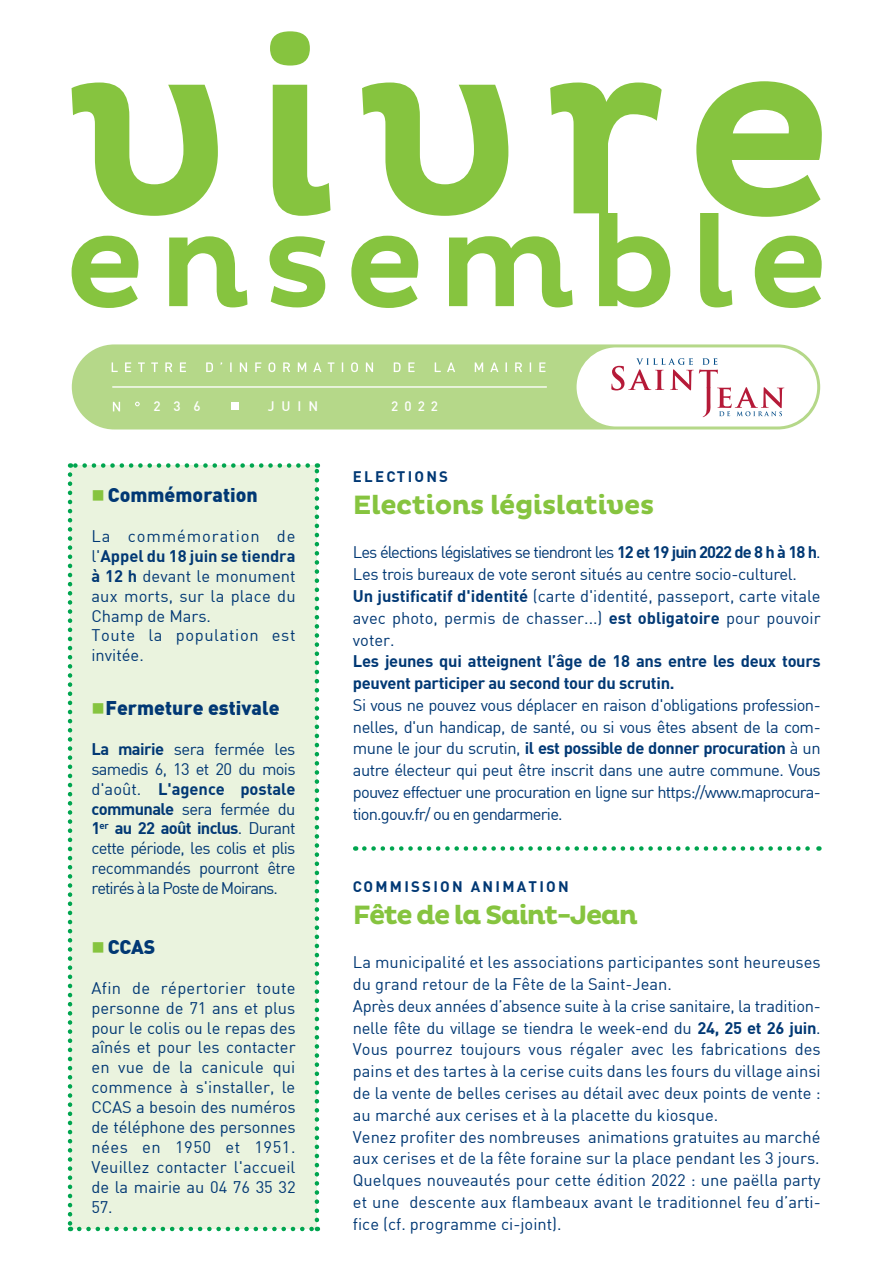
<style>
.page{position:relative;width:893px;height:1263px;background:#fff}
.page>*{position:absolute;margin:0;border:0;box-sizing:border-box;transform-origin:0 0}
.t1{font:700 27px "Pluto";letter-spacing:-.02em;color:#86c43f}
.t2{font:700 27px "Pluto";letter-spacing:-.06em;color:#86c43f}
.t3{font:900 19.5px "DIN";color:#013874}
.t4{font:16.5px/20px "DIN";color:#013874;text-align:justify}
.t5{font:16.5px/21.8px "DIN";letter-spacing:-.035em;color:#013874}
.t6{font:700 16.5px/21.8px "DIN";letter-spacing:-.02em;color:#013874}
.t7{font:16.5px/20px "DIN";letter-spacing:.04em;color:#013874}
.t8{font:700 15px "DIN";letter-spacing:.15em;color:#013874}
.t9{font:500 13.5px "DIN";letter-spacing:.51em;color:#fff}
.s1{color:#86c43f}
.s2{font-weight:700}
</style>
<div class="page">
<svg style="left:72px;top:236px;width:66px;height:72px"></svg>
<svg style="left:169px;top:236px;width:78px;height:71px"></svg>
<svg style="left:270px;top:236px;width:55px;height:71px"></svg>
<svg style="left:72px;top:83px;width:146px;height:133px"></svg>
<svg style="left:270px;top:31px;width:61px;height:185px"></svg>
<svg style="left:351px;top:83px;width:319px;height:225px"></svg>
<svg style="left:696px;top:81px;width:126px;height:227px"></svg>
<div style="left:72px;top:344px;width:748px;height:85px;background:#b5d889;border-radius:43px"></div>
<div style="left:577px;top:347px;width:240px;height:79px;background:#fff;border-radius:40px"></div>
<svg style="left:611px;top:358px;width:173px;height:59px"></svg>
<svg style="left:112px;top:362px;width:433px;height:10px"></svg>
<hr style="left:112px;top:386px;width:435px;height:2px;background:#fff">
<div style="left:70px;top:465px;width:247px;height:764px;background:#eaf3de"></div>
<svg style="left:68px;top:474px;width:4px;height:757px"></svg>
<svg style="left:79px;top:1227px;width:239px;height:4px"></svg>
<svg style="left:315px;top:463px;width:4px;height:757px"></svg>
<svg style="left:70px;top:463px;width:238px;height:5px"></svg>
<div style="left:231px;top:403px;width:8px;height:7px;background:#fff"></div>
<svg style="left:113px;top:402px;width:27px;height:9px"></svg>
<svg style="left:364px;top:846px;width:455px;height:5px"></svg>
<p class="t9" style="left:153px;top:397px;width:49px">236</p>
<p class="t9" style="left:268px;top:397px;width:52px">JUIN</p>
<p class="t9" style="left:391px;top:397px;width:49px">2022</p>
<p class="t3" style="left:91px;top:482px;width:168px"><span class="s1">■</span> Commémoration</p>
<p class="t4" style="left:91px;top:526px;width:206px">La commémoration de l'<span class="s2">Appel du 18 juin se tiendra à 12 h</span> devant le monument aux morts, sur la place du Champ de Mars.</p>
<p class="t7" style="left:91px;top:625px;width:206px">Toute la population est invitée.</p>
<p class="t3" style="left:91px;top:695px;width:190px"><span class="s1">■</span>Fermeture estivale</p>
<p class="t4" style="left:91px;top:739px;width:206px"><span class="s2">La mairie</span> sera fermée les samedis 6, 13 et 20 du mois d'août. <span class="s2">L'agence postale communale</span> sera fermée du <span class="s2">1</span><sup>er</sup> <span class="s2">au 22 août inclus</span>. Durant cette période, les colis et plis recommandés pourront être retirés à la Poste de Moirans.</p>
<p class="t3" style="left:91px;top:934px;width:65px"><span class="s1">■</span> CCAS</p>
<p class="t4" style="left:91px;top:977px;width:206px">Afin de répertorier toute personne de 71 ans et plus pour le colis ou le repas des aînés et pour les contacter en vue de la canicule qui commence à s'installer, le CCAS a besoin des numéros de téléphone des personnes nées en 1950 et 1951.<br>Veuillez contacter l'accueil de la mairie au 04 76 35 32<br>57.</p>
<p class="t8" style="left:353px;top:467px;width:97px">ELECTIONS</p>
<p class="t1" style="left:353px;top:490px;width:303px">Elections législatives</p>
<p class="t5" style="left:353px;top:541px;width:469px">Les élections législatives se tiendront les <span class="s2">12 et 19 juin 2022 de 8 h à 18 h</span>.<br>Les trois bureaux de vote seront situés au centre socio-culturel.</p>
<p class="t4" style="left:353px;top:585px;width:469px;line-height:21.8px"><span class="s2">Un justificatif d'identité</span> (carte d'identité, passeport, carte vitale avec photo, permis de chasser...) <span class="s2">est obligatoire</span> pour pouvoir voter.</p>
<p class="t6" style="left:353px;top:650px;width:469px">Les jeunes qui atteignent l’âge de 18 ans entre les deux tours peuvent participer au second tour du scrutin.</p>
<p class="t4" style="left:353px;top:694px;width:469px;line-height:21.8px">Si vous ne pouvez vous déplacer en raison d'obligations profession&shy;nelles, d'un handicap, de santé, ou si vous êtes absent de la com&shy;mune le jour du scrutin, <span class="s2">il est possible de donner procuration</span> à un autre électeur qui peut être inscrit dans une autre commune. Vous pouvez effectuer une procuration en ligne sur https://www.maprocura&shy;tion.gouv.fr/ ou en gendarmerie.</p>
<p class="t8" style="left:353px;top:876px;width:217px">COMMISSION ANIMATION</p>
<p class="t2" style="left:353px;top:899px;width:286px">Fête de la Saint-Jean</p>
<p class="t4" style="left:353px;top:951px;width:469px;line-height:21.8px">La municipalité et les associations participantes sont heureuses du grand retour de la Fête de la Saint-Jean.</p>
<p class="t4" style="left:353px;top:995px;width:469px;line-height:21.8px">Après deux années d’absence suite à la crise sanitaire, la tradition&shy;nelle fête du village se tiendra le week-end du <span class="s2">24, 25 et 26 juin</span>.<br>Vous pourrez toujours vous régaler avec les fabrications des pains et des tartes à la cerise cuits dans les fours du village ainsi de la vente de belles cerises au détail avec deux points de vente : au marché aux cerises et à la placette du kiosque.</p>
<p class="t4" style="left:353px;top:1125px;width:469px;line-height:21.8px">Venez profiter des nombreuses animations gratuites au marché aux cerises et de la fête foraine sur la place pendant les 3 jours.</p>
<p class="t4" style="left:353px;top:1169px;width:469px;line-height:21.8px">Quelques nouveautés pour cette édition 2022 : une paëlla party et une descente aux flambeaux avant le traditionnel feu d’arti&shy;fice (cf. programme ci-joint).</p>
</div>
